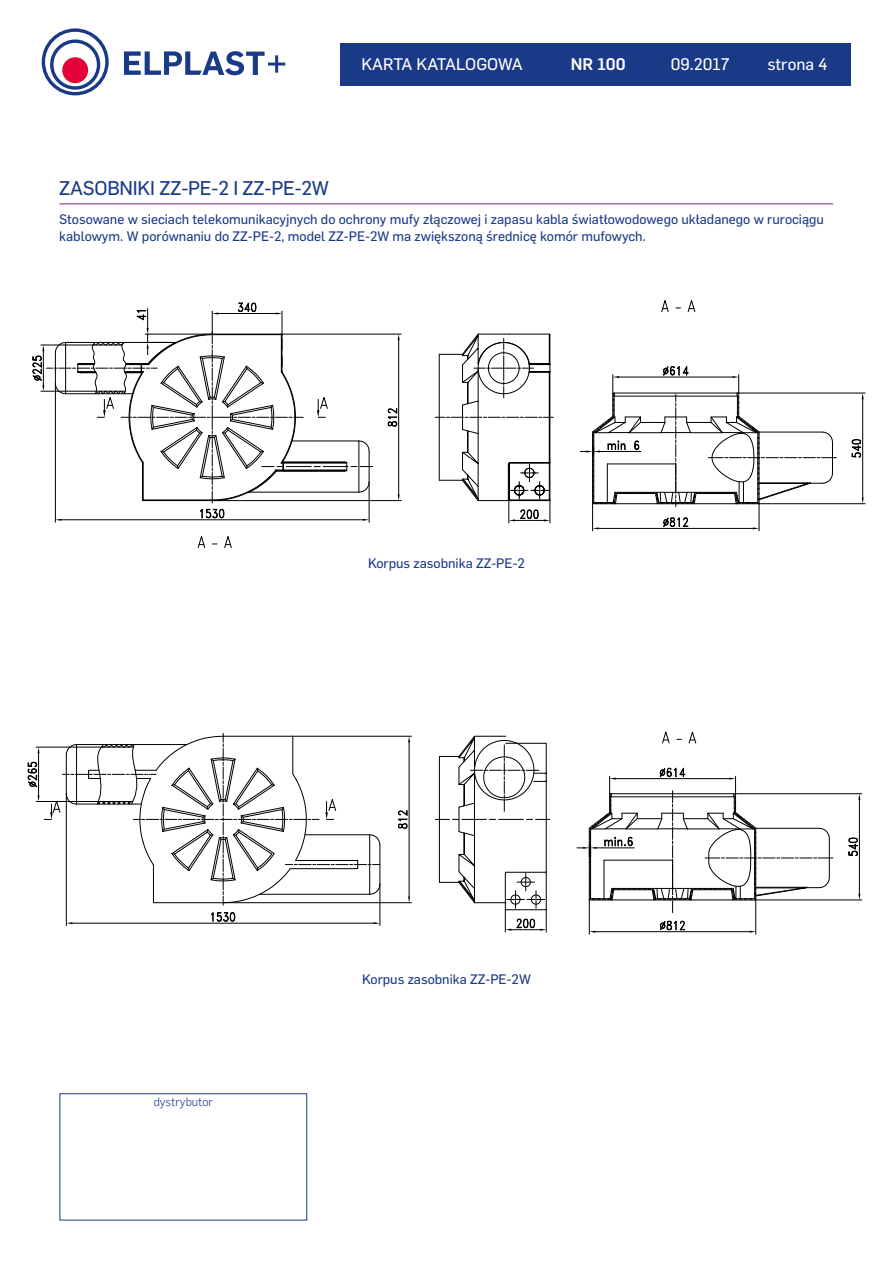
<style>
.page{position:relative;width:893px;height:1263px;background:#fff}
.page>*{position:absolute;margin:0;border:0;box-sizing:border-box;transform-origin:0 0}
.t1{font:19.5px "Flama Basic";letter-spacing:-.01em;color:#1a3a88}
.t2{font:16.5px "Flama Basic";color:#fff}
.t3{font:500 16.5px "Flama";color:#fff}
.t4{font:13.5px/16.5px "Flama Basic";color:#1a3a88}
.t5{font:300 12px "Flama";color:#1a3a88}
</style>
<div class="page">
<div style="left:340px;top:43px;width:510px;height:42px;background:#1a3a88"></div>
<svg style="left:42px;top:28px;width:67px;height:67px"></svg>
<svg style="left:124px;top:51px;width:161px;height:24px"></svg>
<svg style="left:32px;top:302px;width:522px;height:247px"></svg>
<svg style="left:579px;top:300px;width:287px;height:232px"></svg>
<hr style="left:59px;top:203px;width:774px;height:1px;background:#8a1e82">
<hr style="left:162px;top:1031px;width:122px;height:1px;background:#000">
<hr style="left:162px;top:1034px;width:122px;height:1px;background:#000">
<svg style="left:27px;top:732px;width:524px;height:201px"></svg>
<svg style="left:576px;top:731px;width:287px;height:204px"></svg>
<div style="left:60px;top:1093px;width:247px;height:127px;border:1px solid #1a3a88"></div>
<p class="t2" style="left:361px;top:52px;width:163px">KARTA KATALOGOWA</p>
<p class="t3" style="left:571px;top:52px;width:56px">NR 100</p>
<p class="t2" style="left:671px;top:52px;width:60px">09.2017</p>
<p class="t2" style="left:768px;top:52px;width:62px">strona 4</p>
<h1 class="t1" style="left:59px;top:174px;width:271px">ZASOBNIKI ZZ-PE-2 I ZZ-PE-2W</h1>
<p class="t4" style="left:59px;top:210px;width:766px">Stosowane w sieciach telekomunikacyjnych do ochrony mufy złączowej i zapasu kabla światłowodowego układanego w rurociągu kablowym. W porównaniu do ZZ-PE-2, model ZZ-PE-2W ma zwiększoną średnicę komór mufowych.</p>
<p class="t4" style="left:368px;top:554px;width:158px">Korpus zasobnika ZZ-PE-2</p>
<p class="t5" style="left:154px;top:1094px;width:61px">dystrybutor</p>
<p class="t4" style="left:362px;top:970px;width:170px">Korpus zasobnika ZZ-PE-2W</p>
</div>
